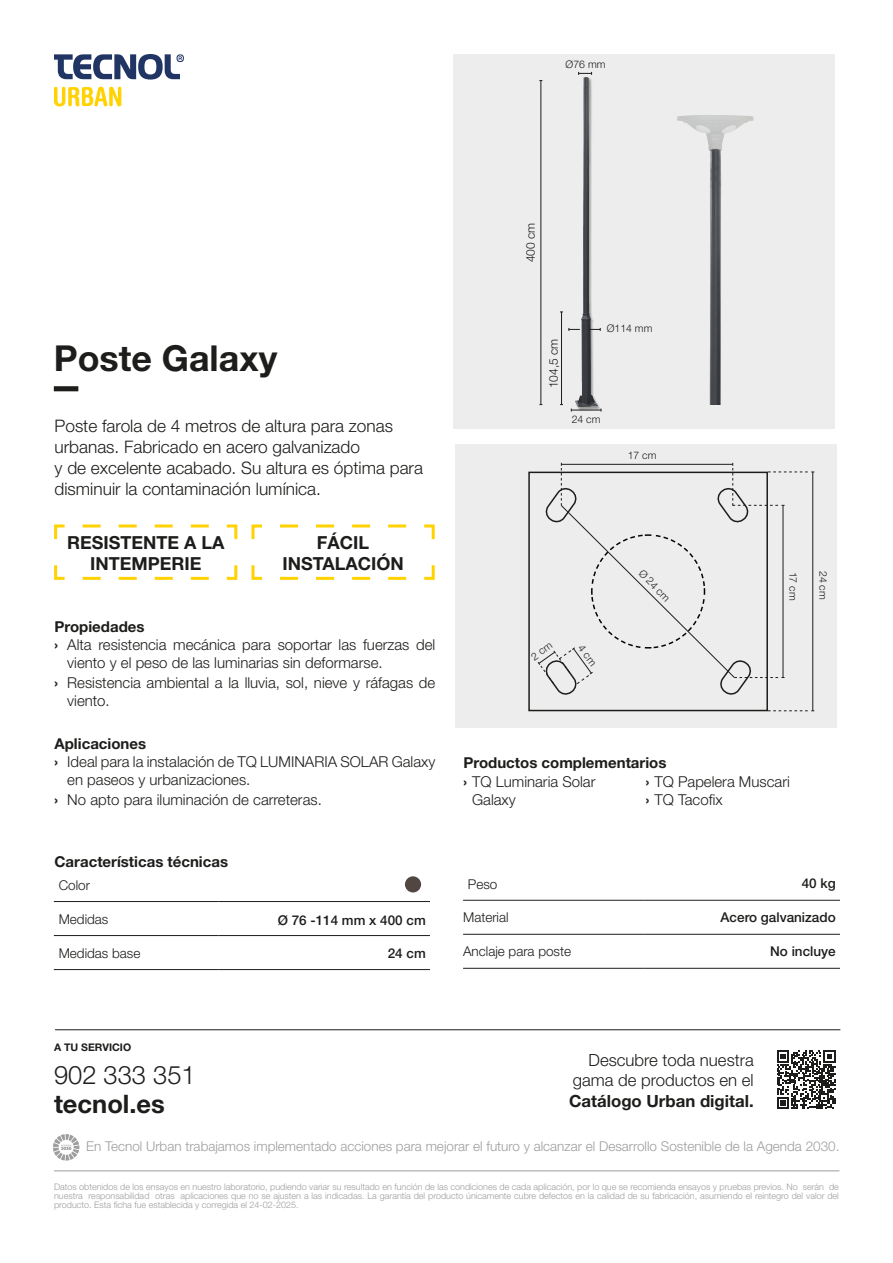
<style>
.page{position:relative;width:893px;height:1263px;background:#fff}
.page>*{position:absolute;margin:0;border:0;box-sizing:border-box;transform-origin:0 0}
.Títol{font:700 35.85px "Helvetica Neue";color:#1d1d1b}
.t1{font:300 25.5px "Helvetica Neue";color:#1d1d1b}
.t2{font:700 25.5px "Helvetica Neue";color:#1d1d1b}
.pastilles{font:700 18px/21.6px "Helvetica Neue";color:#1d1d1b;text-align:center}
.Desc__producto{font:300 17.25px/20.7px "Helvetica Neue";color:#1d1d1b}
.t3{font:300 16.8px/20.1px "Helvetica Neue";color:#1d1d1b;text-align:right}
.t4{font:700 16.8px "Helvetica Neue";color:#1d1d1b}
.t5{font:300 15px/18px "Helvetica Neue";color:#1d1d1b}
.Titulillo{font:700 15px "Helvetica Neue";color:#1d1d1b}
.Títol_apartat{font:700 15px "Helvetica Neue";color:#1d1d1b}
.t6{font:300 13.5px "Helvetica Neue";color:#9d9d9d}
.Bold__columna_derecha{font:500 13.5px "Helvetica Neue LT Pro";color:#1d1d1b}
.Light__columna_izquierda{font:300 13.5px "Helvetica Neue";color:#1d1d1b}
.t7{font:300 13.5px "Helvetica Neue LT Pro";color:#1d1d1b}
.t8{font:500 13.5px "Helvetica Neue";color:#1d1d1b}
.Propietats{font:300 12px "Helvetica Neue";color:#1d1d1b}
.Propietats-2{font:300 10.5px "Helvetica Neue";color:#1d1d1b}
.t9{font:700 10.5px "Helvetica Neue LT Pro";color:#1d1d1b}
.t10{font:300 9px/9px "Helvetica Neue";color:#9d9d9d;text-align:justify}
.s1{font-weight:700}
</style>
<div class="page">
<svg style="left:777px;top:1050px;width:59px;height:59px"></svg>
<svg style="left:53px;top:1134px;width:26px;height:26px"></svg>
<hr style="left:54px;top:1170px;width:785px;height:1px;background:#9d9d9d">
<hr style="left:55px;top:1029px;width:785px;height:1px;background:#1d1d1b">
<div style="left:455px;top:445px;width:382px;height:283px;background:#ededed"></div>
<div style="left:528px;top:472px;width:240px;height:239px;border:2px solid #1d1d1b"></div>
<div style="left:54px;top:386px;width:24px;height:5px;background:#1d1d1b"></div>
<div style="left:405px;top:876px;width:16px;height:16px;background:#514641;border-radius:50%"></div>
<hr style="left:54px;top:901px;width:164px;height:1px;background:#1d1d1b">
<hr style="left:218px;top:901px;width:212px;height:1px;background:#1d1d1b">
<hr style="left:54px;top:935px;width:164px;height:1px;background:#1d1d1b">
<hr style="left:218px;top:935px;width:212px;height:1px;background:#1d1d1b">
<hr style="left:54px;top:969px;width:164px;height:1px;background:#1d1d1b">
<hr style="left:218px;top:969px;width:212px;height:1px;background:#1d1d1b">
<hr style="left:463px;top:900px;width:181px;height:1px;background:#1d1d1b">
<hr style="left:644px;top:900px;width:196px;height:1px;background:#1d1d1b">
<hr style="left:463px;top:934px;width:181px;height:1px;background:#1d1d1b">
<hr style="left:644px;top:934px;width:196px;height:1px;background:#1d1d1b">
<hr style="left:463px;top:968px;width:181px;height:1px;background:#1d1d1b">
<hr style="left:644px;top:968px;width:196px;height:1px;background:#1d1d1b">
<svg style="left:54px;top:54px;width:130px;height:26px"></svg>
<svg style="left:54px;top:87px;width:67px;height:19px"></svg>
<svg style="left:54px;top:524px;width:184px;height:56px"></svg>
<svg style="left:251px;top:524px;width:184px;height:56px"></svg>
<div style="left:453px;top:54px;width:382px;height:374px;background:#ededed"></div>
<img style="left:575px;top:77px;width:24px;height:329px">
<hr style="left:541px;top:81px;width:1px;height:324px;background:#1d1d1b">
<hr style="left:561px;top:312px;width:1px;height:93px;background:#1d1d1b">
<hr style="left:571px;top:410px;width:30px;height:1px;background:#1d1d1b">
<svg style="left:578px;top:72px;width:14px;height:3px"></svg>
<hr style="left:812px;top:472px;width:1px;height:239px;background:#1d1d1b">
<svg style="left:768px;top:710px;width:46px;height:1px"></svg>
<svg style="left:589px;top:328px;width:12px;height:3px"></svg>
<svg style="left:568px;top:328px;width:12px;height:3px"></svg>
<img style="left:677px;top:115px;width:77px;height:290px">
<svg style="left:530px;top:463px;width:284px;height:234px"></svg>
<p class="Propietats-2" style="left:566px;top:56px;width:41px">Ø76 mm</p>
<p class="Títol" style="left:54px;top:336px;width:225px">Poste Galaxy</p>
<p class="Desc__producto" style="left:55px;top:415px;width:340px">Poste farola de 4 metros de altura para zonas urbanas. Fabricado en acero galvanizado</p>
<p class="Desc__producto" style="left:55px;top:456px;width:370px">y de excelente acabado. Su altura es óptima para disminuir la contaminación lumínica.</p>
<p class="pastilles" style="left:67px;top:531px;width:159px">RESISTENTE A LA<br>INTEMPERIE</p>
<p class="pastilles" style="left:317px;top:531px;width:54px">FÁCIL</p>
<p class="pastilles" style="left:282px;top:552px;width:123px">INSTALACIÓN</p>
<p class="Títol_apartat" style="left:55px;top:617px;width:91px">Propiedades</p>
<p class="t5" style="left:67px;top:635px;width:370px;text-indent:-13px"><span class="s1">›</span> Alta resistencia mecánica para soportar las fuerzas del viento y el peso de las luminarias sin deformarse.</p>
<p class="t5" style="left:67px;top:673px;width:370px;text-indent:-13px"><span class="s1">›</span> Resistencia ambiental a la lluvia, sol, nieve y ráfagas de viento.</p>
<p class="Títol_apartat" style="left:55px;top:734px;width:93px">Aplicaciones</p>
<p class="t5" style="left:67px;top:752px;width:370px;text-indent:-13px"><span class="s1">›</span> Ideal para la instalación de TQ LUMINARIA SOLAR Galaxy en paseos y urbanizaciones.</p>
<p class="t5" style="left:55px;top:790px;width:269px"><span class="s1">›</span> No apto para iluminación de carreteras.</p>
<p class="Titulillo" style="left:55px;top:852px;width:175px">Características técnicas</p>
<p class="Light__columna_izquierda" style="left:59px;top:874px;width:33px">Color</p>
<p class="Light__columna_izquierda" style="left:59px;top:908px;width:51px">Medidas</p>
<p class="t8" style="left:278px;top:909px;width:150px">Ø 76 -114 mm x 400 cm</p>
<p class="Light__columna_izquierda" style="left:59px;top:942px;width:83px">Medidas base</p>
<p class="t8" style="left:388px;top:942px;width:40px">24 cm</p>
<p class="Propietats" style="left:521px;top:262px;width:41px;rotate:-90deg">400 cm</p>
<p class="Propietats" style="left:544px;top:388px;width:51px;rotate:-90deg">104,5 cm</p>
<p class="Propietats-2" style="left:607px;top:320px;width:47px">Ø114 mm</p>
<p class="Propietats-2" style="left:572px;top:411px;width:30px">24 cm</p>
<p class="Propietats-2" style="left:628px;top:447px;width:30px">17 cm</p>
<p class="Propietats-2" style="left:647px;top:565px;width:41px;rotate:46deg">Ø 24 cm</p>
<p class="Propietats-2" style="left:802px;top:572px;width:30px;rotate:90deg">17 cm</p>
<p class="Propietats-2" style="left:832px;top:571px;width:30px;rotate:90deg">24 cm</p>
<p class="Titulillo" style="left:463px;top:754px;width:204px">Productos complementarios</p>
<p class="t5" style="left:472px;top:771px;width:125px;text-indent:-9px"><span class="s1">›</span> TQ Luminaria Solar<br>Galaxy</p>
<p class="t5" style="left:646px;top:771px;width:145px"><span class="s1">›</span> TQ Papelera Muscari</p>
<p class="t5" style="left:646px;top:789px;width:78px"><span class="s1">›</span> TQ Tacofix</p>
<p class="Light__columna_izquierda" style="left:468px;top:873px;width:31px">Peso</p>
<p class="Bold__columna_derecha" style="left:802px;top:875px;width:36px">40 kg</p>
<p class="t7" style="left:463px;top:909px;width:47px">Material</p>
<p class="Bold__columna_derecha" style="left:721px;top:909px;width:117px">Acero galvanizado</p>
<p class="t7" style="left:463px;top:943px;width:110px">Anclaje para poste</p>
<p class="Bold__columna_derecha" style="left:770px;top:943px;width:67px">No incluye</p>
<p class="t9" style="left:54px;top:1041px;width:79px">A TU SERVICIO</p>
<h2 class="t1" style="left:54px;top:1054px;width:143px">902 333 351</h2>
<h2 class="t2" style="left:54px;top:1088px;width:112px">tecnol.es</h2>
<h3 class="t3" style="left:573px;top:1049px;width:182px">Descubre toda nuestra gama de productos en el</h3>
<h3 class="t4" style="left:569px;top:1090px;width:186px">Catálogo Urban digital.</h3>
<h3 class="t6" style="left:86px;top:1136px;width:755px">En Tecnol Urban trabajamos implementado acciones para mejorar el futuro y alcanzar el Desarrollo Sostenible de la Agenda 2030.</h3>
<p class="t10" style="left:54px;top:1182px;width:786px">Datos obtenidos de los ensayos en nuestro laboratorio, pudiendo variar su resultado en función de las condiciones de cada aplicación, por lo que se recomienda ensayos y pruebas previos. No serán de nuestra responsabilidad otras aplicaciones que no se ajusten a las indicadas. La garantía del producto únicamente cubre defectos en la calidad de su fabricación, asumiendo el reintegro del valor del producto. Esta ficha fue establecida y corregida el 24-02-2025.</p>
</div>
